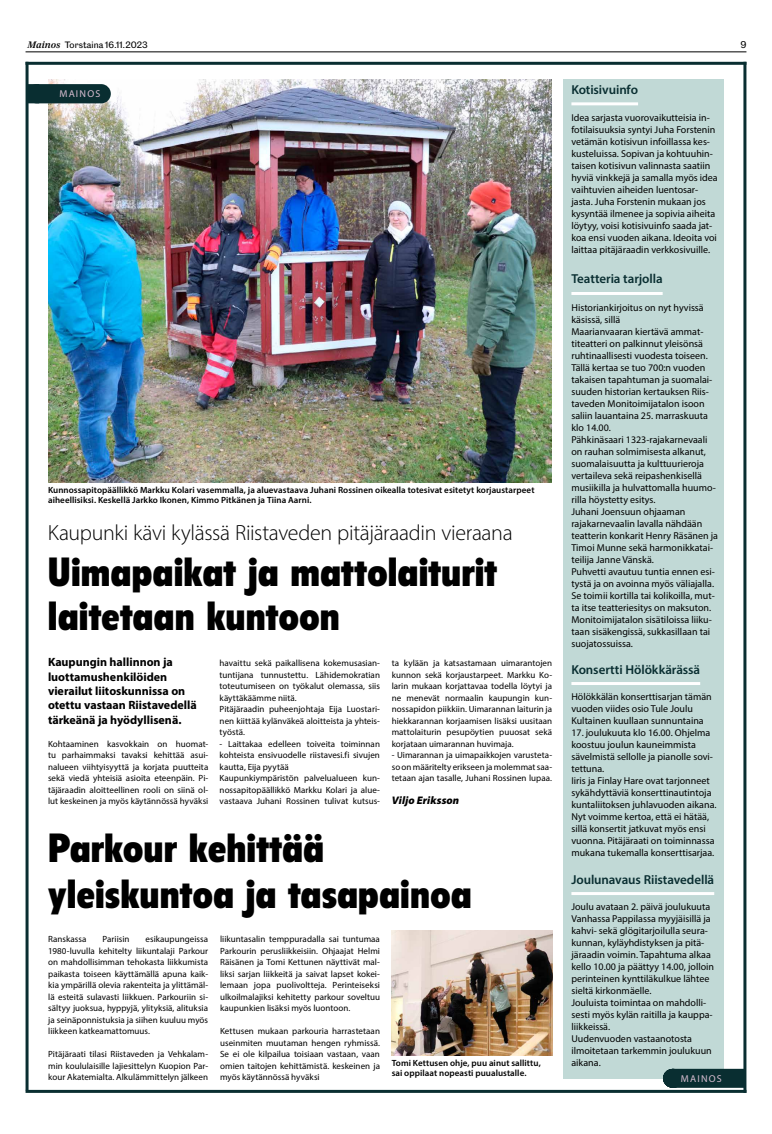
<style>
.page{position:relative;width:772px;height:1134px;background:#fff}
.page>*{position:absolute;margin:0;border:0;box-sizing:border-box;transform-origin:0 0}
.t1{font:900 condensed 40px/44px "Flyer LT Std";color:#000}
.t2{font:300 22px "Myriad Pro";letter-spacing:-.015em;color:#000}
.t3{font:600 13px "Myriad Pro";letter-spacing:-.005em;color:#092e31}
.t4{font:700 12px/14.4px "Myriad Pro";color:#000}
.t5{font:italic 900 11px "Myriad Pro";letter-spacing:.005em;color:#000}
.t6{font:10px/12px "Myriad Pro";color:#000}
.t7{font:10px "Myriad Pro";letter-spacing:.12em;color:#d7bdd0}
.t8{font:9px/11.5px "Myriad Pro";color:#000;text-align:justify}
.t9{font:600 9px/9.9px "Myriad Pro";letter-spacing:.005em;color:#000}
.t10{font:9px "Caslon Doric Regular No 2";color:#000}
.t11{font:8.5px "Caslon Doric Regular No 2";letter-spacing:.01em;color:#000}
.s1{font-family:"Majrit Tx";font-weight:500;font-style:italic;font-size:9px}
</style>
<div class="page">
<hr style="left:26px;top:52px;width:720px;height:1px;background:#000">
<div style="left:563px;top:80px;width:160px;height:999px;background:#c1d9d6"></div>
<hr style="left:571px;top:102px;width:66px;height:3px;background:#fff">
<hr style="left:571px;top:292px;width:91px;height:3px;background:#fff">
<hr style="left:571px;top:682px;width:128px;height:3px;background:#fff">
<hr style="left:571px;top:892px;width:142px;height:3px;background:#fff">
<img style="left:48px;top:80px;width:503px;height:402px">
<hr style="left:26px;top:62px;width:720px;height:3px;background:#092e31">
<hr style="left:743px;top:62px;width:3px;height:1031px;background:#092e31">
<hr style="left:26px;top:1090px;width:720px;height:3px;background:#092e31">
<hr style="left:26px;top:62px;width:3px;height:1028px;background:#092e31">
<div style="left:671px;top:1069px;width:73px;height:19px;background:#092e31"></div>
<div style="left:27px;top:84px;width:84px;height:19px;background:#092e31;border-radius:10px"></div>
<div style="left:27px;top:84px;width:12px;height:19px;background:#092e31"></div>
<img style="left:391px;top:931px;width:160px;height:124px">
<p class="t11" style="left:28px;top:38px;width:122px"><span class="s1">Mainos</span> Torstaina 16.11.2023</p>
<p class="t10" style="left:739px;top:38px;width:8px">9</p>
<p class="t7" style="left:59px;top:88px;width:42px">MAINOS</p>
<p class="t9" style="left:48px;top:485px;width:487px">Kunnossapitopäällikkö Markku Kolari vasemmalla, ja aluevastaava Juhani Rossinen oikealla totesivat esitetyt korjaustarpeet aiheellisiksi. Keskellä Jarkko Ikonen, Kimmo Pitkänen ja Tiina Aarni.</p>
<h2 class="t2" style="left:48px;top:519px;width:466px">Kaupunki kävi kylässä Riistaveden pitäjäraadin vieraana</h2>
<h1 class="t1" style="left:48px;top:550px;width:450px">Uimapaikat ja mattolaiturit laitetaan kuntoon</h1>
<p class="t4" style="left:48px;top:655px;width:150px">Kaupungin hallinnon ja luottamushenkilöiden vierailut liitoskunnissa on otettu vastaan Riistavedellä tärkeänä ja hyödyllisenä.</p>
<p class="t8" style="left:48px;top:738px;width:162px">Kohtaaminen kasvokkain on huomat&shy;tu parhaimmaksi tavaksi kehittää asui&shy;nalueen viihtyisyyttä ja korjata puutteita sekä viedä yhteisiä asioita eteenpäin. Pi&shy;täjäraadin aloitteellinen rooli on siinä ol&shy;lut keskeinen ja myös käytännössä hyväksi</p>
<p class="t8" style="left:219px;top:657px;width:162px;text-align:left">havaittu sekä paikallisena kokemusasian&shy;tuntijana tunnustettu. Lähidemokratian toteutumiseen on työkalut olemassa, siis käyttäkäämme niitä.<br>Pitäjäraadin puheenjohtaja Eija Luostari&shy;nen kiittää kylänväkeä aloitteista ja yhteis&shy;työstä.</p>
<p class="t8" style="left:219px;top:738px;width:162px;text-align:left">- Laittakaa edelleen toiveita toiminnan kohteista ensivuodelle riistavesi.fi sivujen kautta, Eija pyytää<br>Kaupunkiympäristön palvelualueen kun&shy;nossapitopäällikkö Markku Kolari ja alue&shy;vastaava Juhani Rossinen tulivat kutsus-</p>
<p class="t8" style="left:391px;top:657px;width:162px">ta kylään ja katsastamaan uimarantojen kunnon sekä korjaustarpeet. Markku Ko&shy;larin mukaan korjattavaa todella löytyi ja ne menevät normaalin kaupungin kun&shy;nossapidon piikkiin. Uimarannan laiturin ja hiekkarannan korjaamisen lisäksi uusitaan mattolaiturin pesupöytien puuosat sekä korjataan uimarannan huvimaja.</p>
<p class="t8" style="left:391px;top:749px;width:162px">- Uimarannan ja uimapaikkojen varusteta&shy;so on määritelty erikseen ja molemmat saa&shy;tetaan ajan tasalle, Juhani Rossinen lupaa.</p>
<p class="t5" style="left:391px;top:793px;width:69px">Viljo Eriksson</p>
<h1 class="t1" style="left:48px;top:825px;width:424px;line-height:46px">Parkour kehittää yleiskuntoa ja tasapainoa</h1>
<p class="t8" style="left:48px;top:933px;width:161px;text-indent:97px">esikaupungeissa 1980-luvulla kehitelty liikuntalaji Parkour on mahdollisimman tehokasta liikkumista paikasta toiseen käyttämällä apuna kaik&shy;kia ympärillä olevia rakenteita ja ylittämäl&shy;lä esteitä sulavasti liikkuen. Parkouriin si&shy;sältyy juoksua, hyppyjä, ylityksiä, alituksia ja seinäponnistuksia ja siihen kuuluu myös liikkeen katkeamattomuus.</p>
<p class="t8" style="left:48px;top:1048px;width:161px">Pitäjäraati tilasi Riistaveden ja Vehkalam&shy;min koululaisille lajiesittelyn Kuopion Par&shy;kour Akatemialta. Alkulämmittelyn jälkeen</p>
<p class="t8" style="left:48px;top:933px;width:40px">Ranskassa</p>
<p class="t8" style="left:102px;top:933px;width:28px">Pariisin</p>
<p class="t8" style="left:220px;top:933px;width:161px">liikuntasalin temppuradalla sai tuntumaa Parkourin perusliikkeisiin. Ohjaajat Helmi Räisänen ja Tomi Kettunen näyttivät mal&shy;liksi sarjan liikkeitä ja saivat lapset kokei&shy;lemaan jopa puolivoltteja. Perinteiseksi ulkoilmalajiksi kehitetty parkour soveltuu kaupunkien lisäksi myös luontoon.</p>
<p class="t8" style="left:220px;top:1025px;width:161px">Kettusen mukaan parkouria harrastetaan useinmiten muutaman hengen ryhmissä.<br>Se ei ole kilpailua toisiaan vastaan, vaan omien taitojen kehittämistä. keskeinen ja myös käytännössä hyväksi</p>
<p class="t9" style="left:391px;top:1058px;width:150px">Tomi Kettusen ohje, puu ainut sallittu, sai oppilaat nopeasti puualustalle.</p>
<h3 class="t3" style="left:571px;top:81px;width:68px">Kotisivuinfo</h3>
<p class="t6" style="left:571px;top:112px;width:148px">Idea sarjasta vuorovaikutteisia in&shy;fotilaisuuksia syntyi Juha Forstenin vetämän kotisivun infoillassa kes&shy;kusteluissa. Sopivan ja kohtuuhin&shy;taisen kotisivun valinnasta saatiin hyviä vinkkejä ja samalla myös idea vaihtuvien aiheiden luentosar&shy;jasta. Juha Forstenin mukaan jos kysyntää ilmenee ja sopivia aiheita löytyy, voisi kotisivuinfo saada jat&shy;koa ensi vuoden aikana. Ideoita voi laittaa pitäjäraadin verkkosivuille.</p>
<h3 class="t3" style="left:571px;top:271px;width:93px">Teatteria tarjolla</h3>
<p class="t6" style="left:571px;top:302px;width:148px">Historiankirjoitus on nyt hyvissä käsissä, sillä<br>Maarianvaaran kiertävä ammat&shy;titeatteri on palkinnut yleisönsä ruhtinaallisesti vuodesta toiseen.<br>Tällä kertaa se tuo 700:n vuoden takaisen tapahtuman ja suomalai&shy;suuden historian kertauksen Riis&shy;taveden Monitoimijatalon isoon saliin lauantaina 25. marraskuuta klo 14.00.<br>Pähkinäsaari 1323-rajakarnevaali on rauhan solmimisesta alkanut, suomalaisuutta ja kulttuurieroja vertaileva sekä reipashenkisellä musiikilla ja hulvattomalla huumo&shy;rilla höystetty esitys.<br>Juhani Joensuun ohjaaman rajakarnevaalin lavalla nähdään teatterin konkarit Henry Räsänen ja<br>Timoi Munne sekä harmonikkatai&shy;teilija Janne Vänskä.<br>Puhvetti avautuu tuntia ennen esi&shy;tystä ja on avoinna myös väliajalla.<br>Se toimii kortilla tai kolikoilla, mut&shy;ta itse teatteriesitys on maksuton.<br>Monitoimijatalon sisätiloissa liiku&shy;taan sisäkengissä, sukkasillaan tai suojatossuissa.</p>
<h3 class="t3" style="left:571px;top:661px;width:130px">Konsertti Hölökkärässä</h3>
<p class="t6" style="left:571px;top:690px;width:142px">Hölökkälän konserttisarjan tämän vuoden viides osio Tule Joulu<br>Kultainen kuullaan sunnuntaina</p>
<p class="t6" style="left:571px;top:726px;width:146px">17. joulukuuta klo 16.00. Ohjelma koostuu joulun kauneimmista sävelmistä sellolle ja pianolle sovi&shy;tettuna.<br>Iiris ja Finlay Hare ovat tarjonneet sykähdyttäviä konserttinautintoja kuntaliitoksen juhlavuoden aikana.<br>Nyt voimme kertoa, että ei hätää, sillä konsertit jatkuvat myös ensi vuonna. Pitäjäraati on toiminnassa mukana tukemalla konserttisarjaa.</p>
<h3 class="t3" style="left:571px;top:871px;width:144px">Joulunavaus Riistavedellä</h3>
<p class="t6" style="left:571px;top:900px;width:144px">Joulu avataan 2. päivä joulukuuta<br>Vanhassa Pappilassa myyjäisillä ja kahvi- sekä glögitarjoilulla seura&shy;kunnan, kyläyhdistyksen ja pitä&shy;järaadin voimin. Tapahtuma alkaa kello 10.00 ja päättyy 14.00, jolloin perinteinen kynttiläkulkue lähtee sieltä kirkonmäelle.<br>Jouluista toimintaa on mahdolli&shy;sesti myös kylän raitilla ja kauppa&shy;liikkeissä.<br>Uudenvuoden vastaanotosta ilmoitetaan tarkemmin joulukuun aikana.</p>
<p class="t7" style="left:680px;top:1072px;width:42px">MAINOS</p>
</div>
